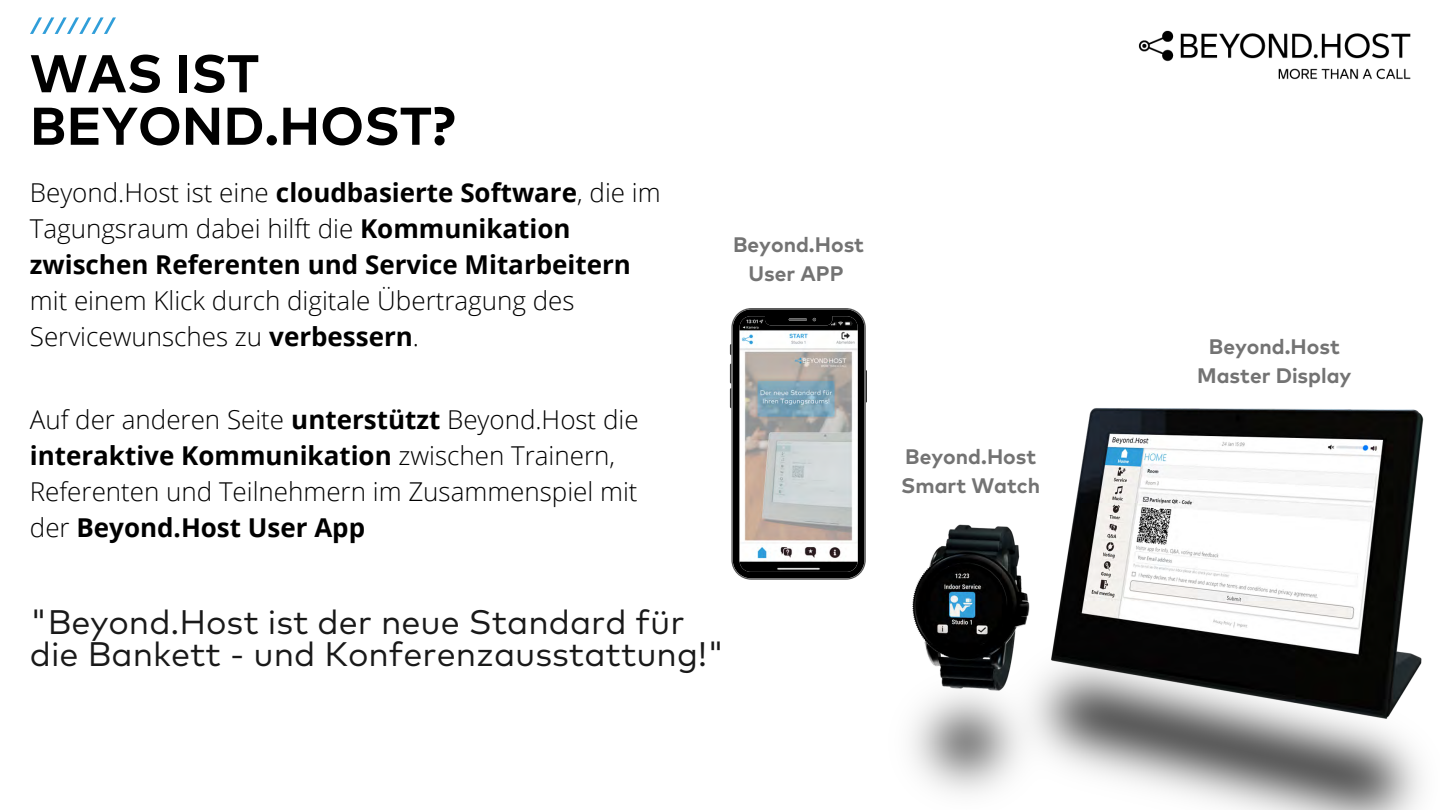
<style>
.page{position:relative;width:1440px;height:810px;background:#fff}
.page>*{position:absolute;margin:0;border:0;box-sizing:border-box;transform-origin:0 0}
.t1{font:700 53px/52.5px "FF Mark Pro";color:#000}
.t2{font:34px/32.2px "FF Mark Pro";color:#191919}
.t3{font:300 26px/36px "Open Sans";color:#000}
.t4{font:700 26px/36px "Open Sans";color:#000}
.t5{font:700 21px/29.2px "FF Mark Pro";color:#737373;text-align:center}
.s1{font-weight:300}
.s2{font-weight:700}
</style>
<div class="page">
<svg style="left:30px;top:17px;width:86px;height:17px"></svg>
<img style="left:1138px;top:30px;width:273px;height:50px">
<img style="left:911px;top:408px;width:513px;height:402px">
<svg style="left:730px;top:308px;width:137px;height:272px"></svg>
<h1 class="t1" style="left:30px;top:46px;width:427px">WAS IST<br>BEYOND.HOST?</h1>
<p class="t4" style="left:30px;top:174px;width:632px"><span class="s1">Beyond.Host ist eine</span> cloudbasierte Software<span class="s1">, die im<br>Tagungsraum dabei hilft die</span> Kommunikation zwischen Referenten und Service Mitarbeitern</p>
<p class="t3" style="left:30px;top:282px;width:546px">mit einem Klick durch digitale Übertragung des<br>Servicewunsches zu <span class="s2">verbessern</span>.</p>
<p class="t3" style="left:30px;top:401px;width:610px">Auf der anderen Seite <span class="s2">unterstützt</span> Beyond.Host die <span class="s2">interaktive Kommunikation</span> zwischen Trainern, Referenten und Teilnehmern im Zusammenspiel mit der <span class="s2">Beyond.Host User App</span></p>
<p class="t5" style="left:733px;top:229px;width:133px">Beyond.Host<br>User APP</p>
<h2 class="t2" style="left:30px;top:605px;width:696px">"Beyond.Host ist der neue Standard für die Bankett - und Konferenzausstattung!"</h2>
<p class="t5" style="left:901px;top:441px;width:140px;text-align:left">Beyond.Host<br>Smart Watch</p>
<p class="t5" style="left:1197px;top:331px;width:156px">Beyond.Host<br>Master Display</p>
</div>
